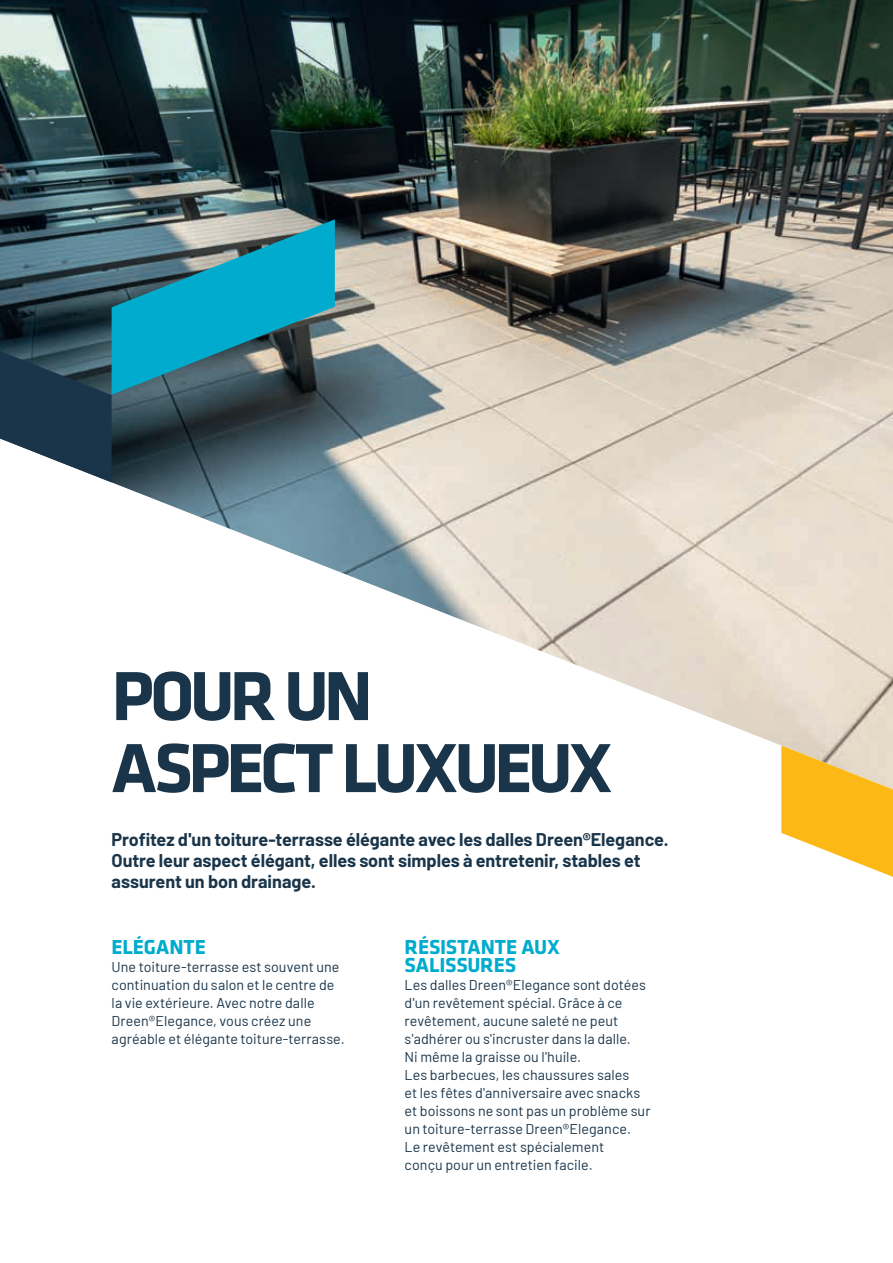
<style>
.page{position:relative;width:893px;height:1263px;background:#fff}
.page>*{position:absolute;margin:0;border:0;box-sizing:border-box;transform-origin:0 0}
.t1{font:700 72px/72px "Klavika";letter-spacing:-.055em;color:#1a354a}
.t2{font:700 21px/18px "Klavika";letter-spacing:-.005em;color:#00abcd}
.t3{font:700 18px/21px "Barlow";letter-spacing:-.005em;color:#1a354a}
.t4{font:14.25px/18px "Barlow";letter-spacing:.005em;color:#1a354a}
</style>
<div class="page">
<img style="left:0;top:0;width:893px;height:746px">
<svg style="left:0;top:219px;width:335px;height:263px;background:#376c7b"></svg>
<svg style="left:781px;top:745px;width:112px;height:132px"></svg>
<h1 class="t1" style="left:112px;top:661px;width:503px">POUR UN<br>ASPECT LUXUEUX</h1>
<p class="t3" style="left:112px;top:828px;width:558px">Profitez d'un toiture-terrasse élégante avec les dalles Dreen®Elegance.<br>Outre leur aspect élégant, elles sont simples à entretenir, stables et assurent un bon drainage.</p>
<h2 class="t2" style="left:112px;top:938px;width:96px">ELÉGANTE</h2>
<p class="t4" style="left:112px;top:957px;width:235px">Une toiture-terrasse est souvent une continuation du salon et le centre de la vie extérieure. Avec notre dalle Dreen®Elegance, vous créez une agréable et élégante toiture-terrasse.</p>
<h2 class="t2" style="left:405px;top:938px;width:157px">RÉSISTANTE AUX<br>SALISSURES</h2>
<p class="t4" style="left:405px;top:975px;width:247px">Les dalles Dreen®Elegance sont dotées d'un revêtement spécial. Grâce à ce revêtement, aucune saleté ne peut s'adhérer ou s'incruster dans la dalle.<br>Ni même la graisse ou l'huile.<br>Les barbecues, les chaussures sales<br>et les fêtes d'anniversaire avec snacks et boissons ne sont pas un problème sur un toiture-terrasse Dreen®Elegance.<br>Le revêtement est spécialement<br>conçu pour un entretien facile.</p>
</div>
